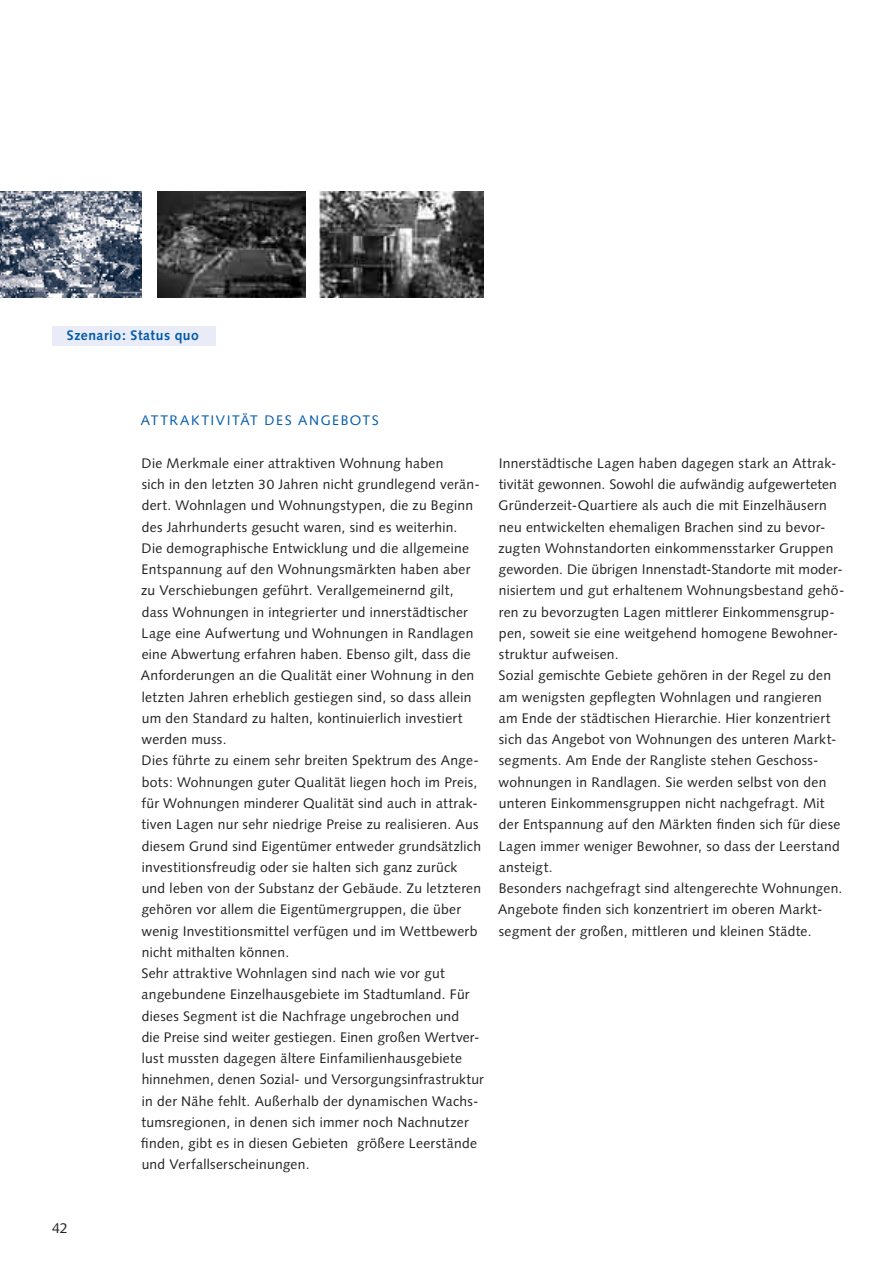
<style>
.page{position:relative;width:893px;height:1263px;background:#fff}
.page>*{position:absolute;margin:0;border:0;box-sizing:border-box;transform-origin:0 0}
.t1{font:14.25px "Syntax";color:#231f20}
.t2{font:13.8px/21.3px "Syntax";letter-spacing:.02em;color:#231f20}
.t3{font:13.8px "Syntax";letter-spacing:.11em;color:#015aaa}
.t4{font:700 13.8px "Syntax";letter-spacing:.035em;color:#015aaa}
.s1{font-size:13.5px}
</style>
<div class="page">
<div style="left:52px;top:326px;width:164px;height:19px;background:#e9ecf6"></div>
<img style="left:0;top:191px;width:141px;height:107px">
<img style="left:157px;top:191px;width:148px;height:107px">
<img style="left:320px;top:191px;width:164px;height:107px">
<p class="t4" style="left:67px;top:327px;width:133px">Szenario: Status quo</p>
<p class="t1" style="left:52px;top:1220px;width:17px">42</p>
<p class="t3" style="left:141px;top:412px;width:240px">ATTRAKTIVITÄT DES ANGEBOTS</p>
<p class="t2" style="left:141px;top:452px;width:345px">Die Merkmale einer attraktiven Wohnung haben<br>sich in den letzten <span class="s1">30</span> Jahren nicht grundlegend verän&shy;dert. Wohnlagen und Wohnungstypen, die zu Beginn des Jahrhunderts gesucht waren, sind es weiterhin.<br>Die demographische Entwicklung und die allgemeine Entspannung auf den Wohnungsmärkten haben aber zu Verschiebungen geführt. Verallgemeinernd gilt,<br>dass Wohnungen in integrierter und innerstädtischer Lage eine Aufwertung und Wohnungen in Randlagen eine Abwertung erfahren haben. Ebenso gilt, dass die Anforderungen an die Qualität einer Wohnung in den letzten Jahren erheblich gestiegen sind, so dass allein um den Standard zu halten, kontinuierlich investiert werden muss.<br>Dies führte zu einem sehr breiten Spektrum des Ange&shy;bots: Wohnungen guter Qualität liegen hoch im Preis, für Wohnungen minderer Qualität sind auch in attrak&shy;tiven Lagen nur sehr niedrige Preise zu realisieren. Aus diesem Grund sind Eigentümer entweder grundsätzlich investitionsfreudig oder sie halten sich ganz zurück<br>und leben von der Substanz der Gebäude. Zu letzteren gehören vor allem die Eigentümergruppen, die über wenig Investitionsmittel verfügen und im Wettbewerb nicht mithalten können.<br>Sehr attraktive Wohnlagen sind nach wie vor gut angebundene Einzelhausgebiete im Stadtumland. Für dieses Segment ist die Nachfrage ungebrochen und<br>die Preise sind weiter gestiegen. Einen großen Wertver&shy;lust mussten dagegen ältere Einfamilienhausgebiete hinnehmen, denen Sozial- und Versorgungsinfrastruktur in der Nähe fehlt. Außerhalb der dynamischen Wachs&shy;tumsregionen, in denen sich immer noch Nachnutzer finden, gibt es in diesen Gebieten größere Leerstände und Verfallserscheinungen.</p>
<p class="t2" style="left:498px;top:452px;width:348px">Innerstädtische Lagen haben dagegen stark an Attrak&shy;tivität gewonnen. Sowohl die aufwändig aufgewerteten Gründerzeit-Quartiere als auch die mit Einzelhäusern neu entwickelten ehemaligen Brachen sind zu bevor&shy;zugten Wohnstandorten einkommensstarker Gruppen geworden. Die übrigen Innenstadt-Standorte mit moder&shy;nisiertem und gut erhaltenem Wohnungsbestand gehö&shy;ren zu bevorzugten Lagen mittlerer Einkommensgrup&shy;pen, soweit sie eine weitgehend homogene Bewohner&shy;struktur aufweisen.<br>Sozial gemischte Gebiete gehören in der Regel zu den am wenigsten gepflegten Wohnlagen und rangieren<br>am Ende der städtischen Hierarchie. Hier konzentriert sich das Angebot von Wohnungen des unteren Markt&shy;segments. Am Ende der Rangliste stehen Geschoss&shy;wohnungen in Randlagen. Sie werden selbst von den unteren Einkommensgruppen nicht nachgefragt. Mit der Entspannung auf den Märkten finden sich für diese Lagen immer weniger Bewohner, so dass der Leerstand ansteigt.<br>Besonders nachgefragt sind altengerechte Wohnungen.<br>Angebote finden sich konzentriert im oberen Markt&shy;segment der großen, mittleren und kleinen Städte.</p>
</div>
